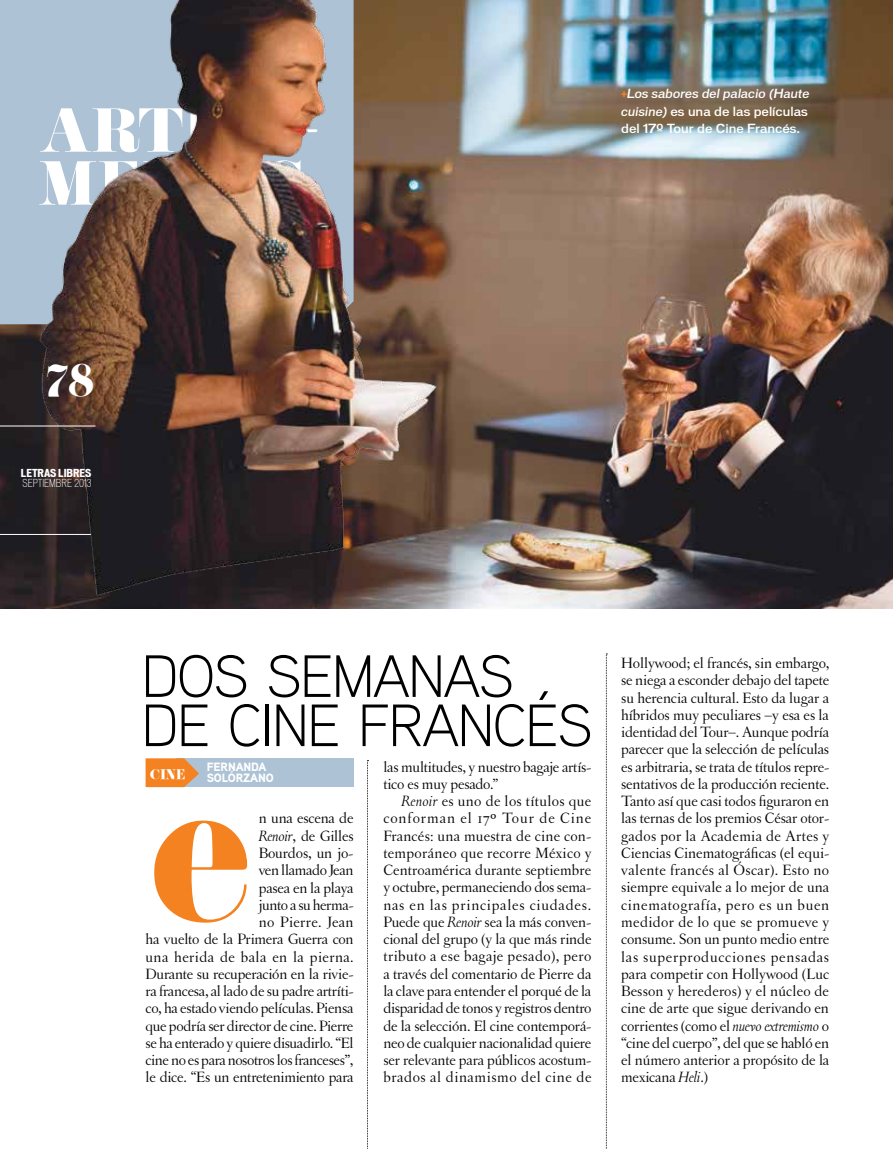
<style>
.page{position:relative;width:893px;height:1149px;background:#fff}
.page>*{position:absolute;margin:0;border:0;box-sizing:border-box;transform-origin:0 0}
.t1{font:179.25px "Eloquent JF";color:#f58220}
.t2{font:59.55px/49.2px "Aaux Pro Light OSF";letter-spacing:-.025em;color:#000}
.t3{font:54.15px/52.8px "Eloquent JF";color:#fff;scale:1.05 1}
.t4{font:39px "Eloquent JF";color:#fff}
.t5{font:15.75px/17.2px "Letras Oldstyle";letter-spacing:-.015em;color:#000;text-align:justify}
.t6{font:500 12px/17.2px "Vonnes";color:#fff}
.t7{font:900 12px/11.2px "Aaux Pro";letter-spacing:-.01em;color:#fff}
.t8{font:12px "Eloquent JF";color:#fff}
.t9{font:300 condensed 10.5px "Vonnes";color:#fff}
.t10{font:700 expanded 10.5px "Vonnes";color:#fff}
.s1{font-weight:700;color:#f58220}
.s2{font-style:italic}
.s3{font-family:"Adobe Caslon Pro"}
</style>
<div class="page">
<img style="left:0;top:0;width:893px;height:607px">
<svg style="left:606px;top:653px;width:1px;height:496px"></svg>
<svg style="left:367px;top:760px;width:1px;height:389px"></svg>
<div style="left:177px;top:758px;width:177px;height:28px;background:#adc2d5"></div>
<svg style="left:146px;top:758px;width:53px;height:28px"></svg>
<img style="left:0;top:0;width:446px;height:599px">
<hr style="left:0;top:425px;width:96px;height:1px;background:#fff">
<h3 class="t3" style="left:39px;top:103px;width:256px">ARTES<br>MEDIOS</h3>
<h3 class="t4" style="left:46px;top:354px;width:49px">78</h3>
<h3 class="t4" style="left:56px;top:451px;width:47px">78</h3>
<p class="t10" style="left:21px;top:466px;width:72px">LETRAS LIBRES</p>
<p class="t9" style="left:23px;top:476px;width:70px">SEPTIEMBRE 2013</p>
<p class="t6" style="left:621px;top:85px;width:190px"><span class="s1">+</span><span class="s2">Los sabores del palacio (Haute cuisine)</span> es una de las películas del 17º Tour de Cine Francés.</p>
<h2 class="t2" style="left:142px;top:649px;width:453px">DOS SEMANAS<br>DE CINE FRANCÉS</h2>
<p class="t8" style="left:150px;top:766px;width:36px">CINE</p>
<p class="t7" style="left:207px;top:760px;width:69px">FERNANDA<br>SOLÓRZANO</p>
<p class="t5" style="left:146px;top:809px;width:210px;text-align:right">n una escena de<br><span class="s2">Renoir</span>, de Gilles<br>Bourdos, un jo-<br>ven llamado Jean<br>pasea en la playa<br>junto a su herma-<br>no Pierre. Jean<br>ha vuelto de la Primera Guerra con una herida de bala en la pierna.<br>Durante su recuperación en la rivie&shy;ra francesa, al lado de su padre artríti&shy;co, ha estado viendo películas. Piensa que podría ser director de cine. Pierre se ha enterado y quiere disuadirlo. “El cine no es para nosotros los franceses”, le dice. “Es un entretenimiento para</p>
<h1 class="t1" style="left:151px;top:730px;width:101px">E</h1>
<p class="t5" style="left:383px;top:757px;width:210px">las multitudes, y nuestro bagaje artís&shy;tico es muy pesado.”</p>
<p class="t5" style="left:383px;top:792px;width:210px;text-indent:18px"><span class="s2">Renoir</span> es uno de los títulos que conforman el 17<span class="s3">º</span> Tour de Cine Francés: una muestra de cine con&shy;temporáneo que recorre México y Centroamérica durante septiembre y octubre, permaneciendo dos sema&shy;nas en las principales ciudades.<br>Puede que <span class="s2">Renoir</span> sea la más conven&shy;cional del grupo (y la que más rinde tributo a ese bagaje pesado), pero a través del comentario de Pierre da la clave para entender el porqué de la disparidad de tonos y registros dentro de la selección. El cine contemporá&shy;neo de cualquier nacionalidad quiere ser relevante para públicos acostum&shy;brados al dinamismo del cine de</p>
<p class="t5" style="left:621px;top:654px;width:210px">Hollywood; el francés, sin embargo, se niega a esconder debajo del tapete su herencia cultural. Esto da lugar a híbridos muy peculiares –y esa es la identidad del Tour–. Aunque podría parecer que la selección de películas es arbitraria, se trata de títulos repre&shy;sentativos de la producción reciente.<br>Tanto así que casi todos figuraron en las ternas de los premios César otor&shy;gados por la Academia de Artes y Ciencias Cinematográficas (el equi&shy;valente francés al Óscar). Esto no siempre equivale a lo mejor de una cinematografía, pero es un buen medidor de lo que se promueve y consume. Son un punto medio entre las superproducciones pensadas para competir con Hollywood (Luc Besson y herederos) y el núcleo de cine de arte que sigue derivando en corrientes (como el <span class="s2">nuevo extremismo</span> o “cine del cuerpo”, del que se habló en el número anterior a propósito de la mexicana <span class="s2">Heli</span>.)</p>
</div>
